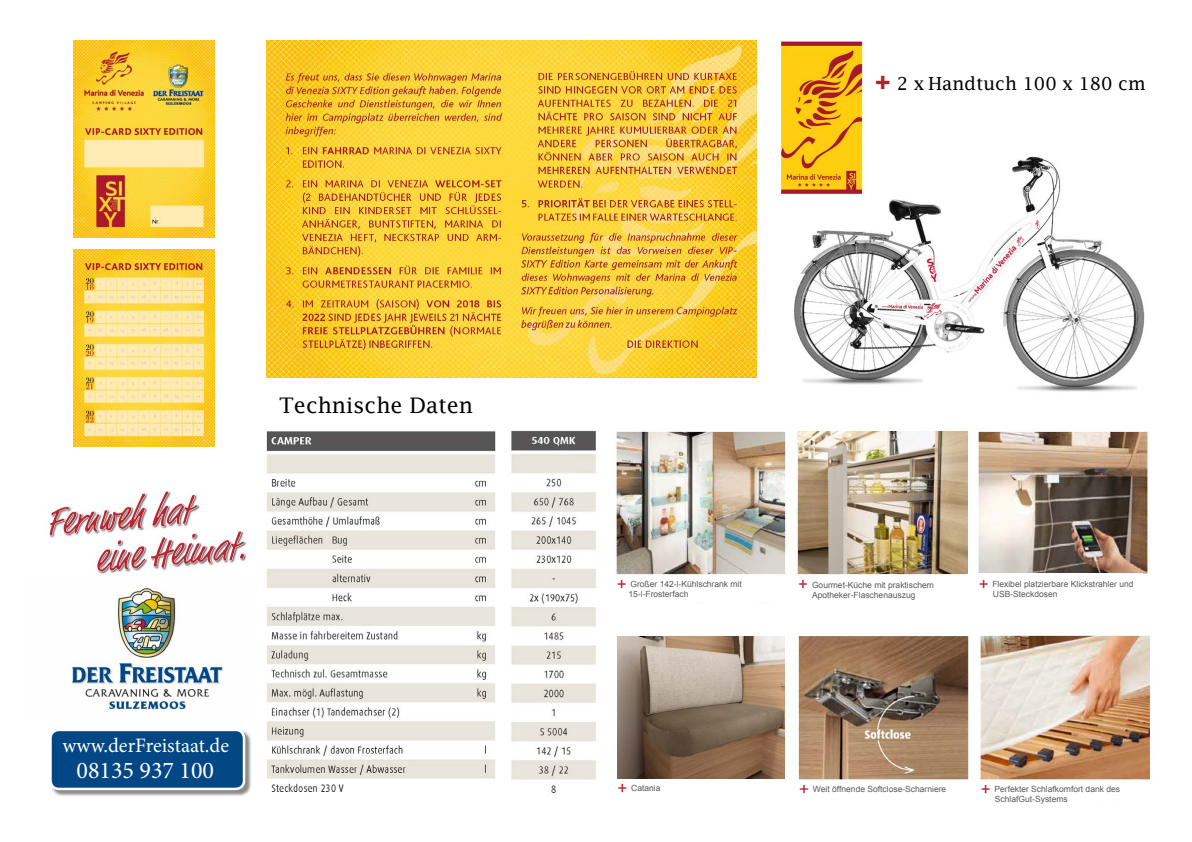
<style>
.page{position:relative;width:1192px;height:842px;background:#fff}
.page>*{position:absolute;margin:0;border:0;box-sizing:border-box;transform-origin:0 0}
.t1{font:24px "Minion Pro";color:#fff}
.t2{font:21.5px "Lucida Fax";color:#000}
.t3{font:20.5px "Minion Pro";color:#fff}
.t4{font:18px "Lucida Fax";color:#000}
.t5{font:8.5px/10.2px "Arial";color:#595859}
.t6{font:8.5px "Arial";color:#585758}
.s1{font-family:"Arial";font-weight:700;font-size:26.5px;color:#a7272b}
.s2{font-size:17px;color:#bc1c27}
</style>
<div class="page">
<img style="left:615px;top:431px;width:533px;height:152px">
<img style="left:511px;top:430px;width:85px;height:363px">
<img style="left:266px;top:431px;width:230px;height:361px">
<div style="left:50px;top:729px;width:202px;height:67px;background:#000;opacity:.46"></div>
<div style="left:51px;top:730px;width:193px;height:59px;background:#034884;border-radius:9px"></div>
<div style="left:49px;top:729px;width:196px;height:61px;border:2px solid #fff;border-radius:9px"></div>
<img style="left:71px;top:588px;width:153px;height:122px">
<img style="left:73px;top:41px;width:141px;height:197px">
<img style="left:266px;top:41px;width:491px;height:337px">
<img style="left:73px;top:250px;width:141px;height:197px">
<img style="left:794px;top:156px;width:351px;height:236px">
<div style="left:269px;top:455px;width:222px;height:15px;background:#e8e4da"></div>
<div style="left:524px;top:456px;width:49px;height:13px;background:#e8e4da"></div>
<img style="left:780px;top:40px;width:86px;height:157px">
<img style="left:618px;top:636px;width:166px;height:142px">
<img style="left:798px;top:635px;width:353px;height:154px">
<div style="left:1128px;top:141px;width:45px;height:24px;background:#fff"></div>
<img style="left:49px;top:491px;width:198px;height:83px">
<img style="left:799px;top:432px;width:169px;height:142px">
<div style="left:798px;top:782px;width:153px;height:15px;background:#fff"></div>
<div style="left:980px;top:782px;width:151px;height:25px;background:#fff"></div>
<div style="left:977px;top:574px;width:166px;height:27px;background:#fff"></div>
<div style="left:794px;top:575px;width:146px;height:28px;background:#fff"></div>
<div style="left:618px;top:576px;width:160px;height:26px;background:#fff"></div>
<h2 class="t2" style="left:279px;top:393px;width:195px">Technische Daten</h2>
<h3 class="t3" style="left:62px;top:731px;width:168px">www.derFreistaat.de</h3>
<h1 class="t1" style="left:77px;top:755px;width:139px">08135 937 100</h1>
<h3 class="t4" style="left:875px;top:73px;width:272px"><span class="s1">+</span> 2 x Handtuch 100 x 180 cm</h3>
<p class="t5" style="left:629px;top:579px;width:115px;text-indent:-12px"><span class="s2">+</span> Großer 142-l-Kühlschrank mit<br>15-l-Frosterfach</p>
<p class="t5" style="left:798px;top:580px;width:137px;text-align:center"><span class="s2">+</span> Gourmet-Küche mit praktischem<br>Apotheker-Flaschenauszug</p>
<p class="t5" style="left:993px;top:579px;width:142px;text-indent:-14px"><span class="s2">+</span> Flexibel platzierbare Klickstrahler und<br>USB-Steckdosen</p>
<p class="t6" style="left:618px;top:783px;width:44px"><span class="s2">+</span> Catania</p>
<p class="t6" style="left:799px;top:783px;width:149px"><span class="s2">+</span> Weit öffnende Softclose-Scharniere</p>
<p class="t5" style="left:995px;top:784px;width:127px;text-indent:-14px"><span class="s2">+</span> Perfekter Schlafkomfort dank des<br>SchlafGut-Systems</p>
</div>
